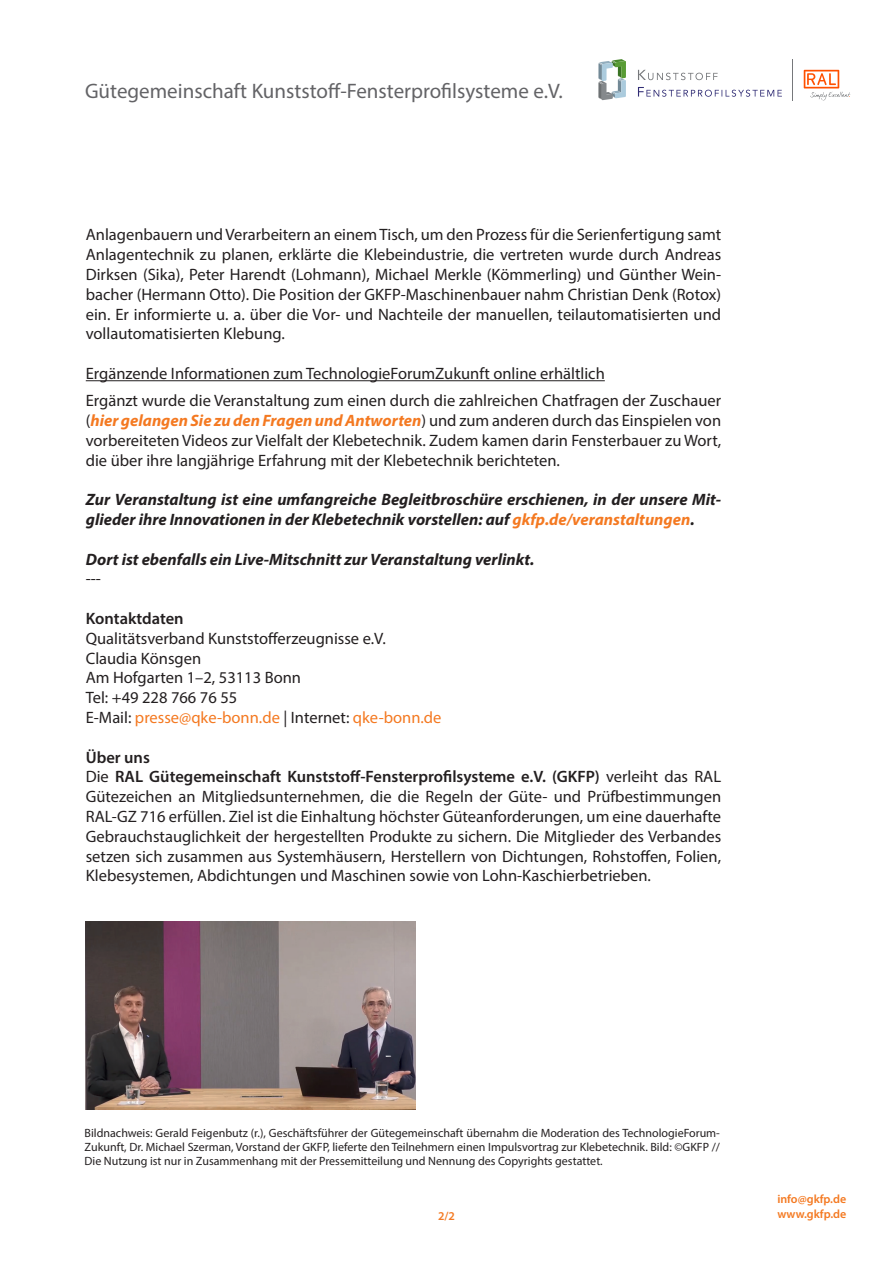
<style>
.page{position:relative;width:893px;height:1263px;background:#fff}
.page>*{position:absolute;margin:0;border:0;box-sizing:border-box;transform-origin:0 0}
.Anschrift_Bankdaten{font:21px "Myriad Pro";color:#636366}
.Anschrift_Bankdaten-2{font:16.5px/19.8px "Myriad Pro";color:#231f20;text-align:justify}
.Anschrift_Bankdaten-3{font:italic 700 16.5px/19.8px "Myriad Pro";color:#231f20}
.Anschrift_Bankdaten-4{font:16.5px "Myriad Pro";color:#f47921}
.Anschrift_Bankdaten-5{font:600 16.5px "Myriad Pro";color:#231f20}
.Anschrift_Bankdaten-6{font:12px/14.4px "Myriad Pro";color:#231f20;text-align:justify}
.info{font:600 12px "Myriad Pro";color:#f47921}
.s1{font-weight:700;font-style:italic;color:#f47921}
.s2{color:#f47921}
.s3{color:#231f20}
.s4{font-weight:600}
</style>
<div class="page">
<hr style="left:86px;top:380px;width:519px;height:1px;background:#231f20">
<img style="left:86px;top:922px;width:329px;height:188px">
<hr style="left:792px;top:59px;width:1px;height:41px;background:#76787b">
<svg style="left:638px;top:87px;width:144px;height:10px"></svg>
<svg style="left:638px;top:70px;width:80px;height:10px"></svg>
<svg style="left:598px;top:59px;width:28px;height:41px"></svg>
<svg style="left:804px;top:70px;width:46px;height:30px"></svg>
<p class="Anschrift_Bankdaten" style="left:85px;top:78px;width:479px">Gütegemeinschaft Kunststoff-Fensterprofilsysteme e.V.</p>
<p class="Anschrift_Bankdaten-2" style="left:86px;top:225px;width:637px">Anlagenbauern und Verarbeitern an einem Tisch, um den Prozess für die Serienfertigung samt Anlagentechnik zu planen, erklärte die Klebeindustrie, die vertreten wurde durch Andreas Dirksen (Sika), Peter Harendt (Lohmann), Michael Merkle (Kömmerling) und Günther Wein&shy;bacher (Hermann Otto). Die Position der GKFP-Maschinenbauer nahm Christian Denk (Rotox) ein. Er informierte u. a. über die Vor- und Nachteile der manuellen, teilautomatisierten und vollautomatisierten Klebung.</p>
<p class="Anschrift_Bankdaten-2" style="left:86px;top:363px;width:520px">Ergänzende Informationen zum TechnologieForumZukunft online erhältlich</p>
<p class="Anschrift_Bankdaten-2" style="left:86px;top:390px;width:637px">Ergänzt wurde die Veranstaltung zum einen durch die zahlreichen Chatfragen der Zuschauer (<span class="s1">hier gelangen Sie zu den Fragen und Antworten</span>) und zum anderen durch das Einspielen von vorbereiteten Videos zur Vielfalt der Klebetechnik. Zudem kamen darin Fensterbauer zu Wort, die über ihre langjährige Erfahrung mit der Klebetechnik berichteten.</p>
<p class="Anschrift_Bankdaten-3" style="left:86px;top:489px;width:637px">Zur Veranstaltung ist eine umfangreiche Begleitbroschüre erschienen, in der unsere Mit&shy;glieder ihre Innovationen in der Klebetechnik vorstellen: auf <span class="s2">gkfp.de/veranstaltungen</span>.</p>
<p class="Anschrift_Bankdaten-3" style="left:86px;top:548px;width:450px">Dort ist ebenfalls ein Live-Mitschnitt zur Veranstaltung verlinkt.</p>
<p class="Anschrift_Bankdaten-2" style="left:86px;top:569px;width:17px">---</p>
<p class="Anschrift_Bankdaten-5" style="left:86px;top:608px;width:99px">Kontaktdaten</p>
<p class="Anschrift_Bankdaten-2" style="left:86px;top:628px;width:302px">Qualitätsverband Kunststofferzeugnisse e.V.</p>
<p class="Anschrift_Bankdaten-2" style="left:86px;top:648px;width:117px">Claudia Könsgen</p>
<p class="Anschrift_Bankdaten-2" style="left:86px;top:668px;width:217px">Am Hofgarten 1–2, 53113 Bonn</p>
<p class="Anschrift_Bankdaten-2" style="left:86px;top:687px;width:153px">Tel: +49 228 766 76 55</p>
<p class="Anschrift_Bankdaten-4" style="left:86px;top:707px;width:357px"><span class="s3">E-Mail:</span> presse@qke-bonn.de <span class="s3">| Internet:</span> qke-bonn.de</p>
<p class="Anschrift_Bankdaten-5" style="left:86px;top:746px;width:66px">Über uns</p>
<p class="Anschrift_Bankdaten-2" style="left:86px;top:767px;width:637px">Die <span class="s4">RAL Gütegemeinschaft Kunststoff-Fensterprofilsysteme e.V. (GKFP)</span> verleiht das RAL Gütezeichen an Mitgliedsunternehmen, die die Regeln der Güte- und Prüfbestimmungen RAL-GZ 716 erfüllen. Ziel ist die Einhaltung höchster Güteanforderungen, um eine dauerhafte Gebrauchstauglichkeit der hergestellten Produkte zu sichern. Die Mitglieder des Verbandes setzen sich zusammen aus Systemhäusern, Herstellern von Dichtungen, Rohstoffen, Folien, Klebesystemen, Abdichtungen und Maschinen sowie von Lohn-Kaschierbetrieben.</p>
<p class="Anschrift_Bankdaten-6" style="left:85px;top:1125px;width:637px">Bildnachweis: Gerald Feigenbutz (r.), Geschäftsführer der Gütegemeinschaft übernahm die Moderation des TechnologieForum-Zukunft, Dr. Michael Szerman, Vorstand der GKFP, lieferte den Teilnehmern einen Impulsvortrag zur Klebetechnik. Bild: ©GKFP // Die Nutzung ist nur in Zusammenhang mit der Pressemitteilung und Nennung des Copyrights gestattet.</p>
<p class="info" style="left:438px;top:1209px;width:18px">2/2</p>
<p class="info" style="left:777px;top:1192px;width:70px">info@gkfp.de</p>
<p class="info" style="left:777px;top:1206px;width:71px">www.gkfp.de</p>
</div>
